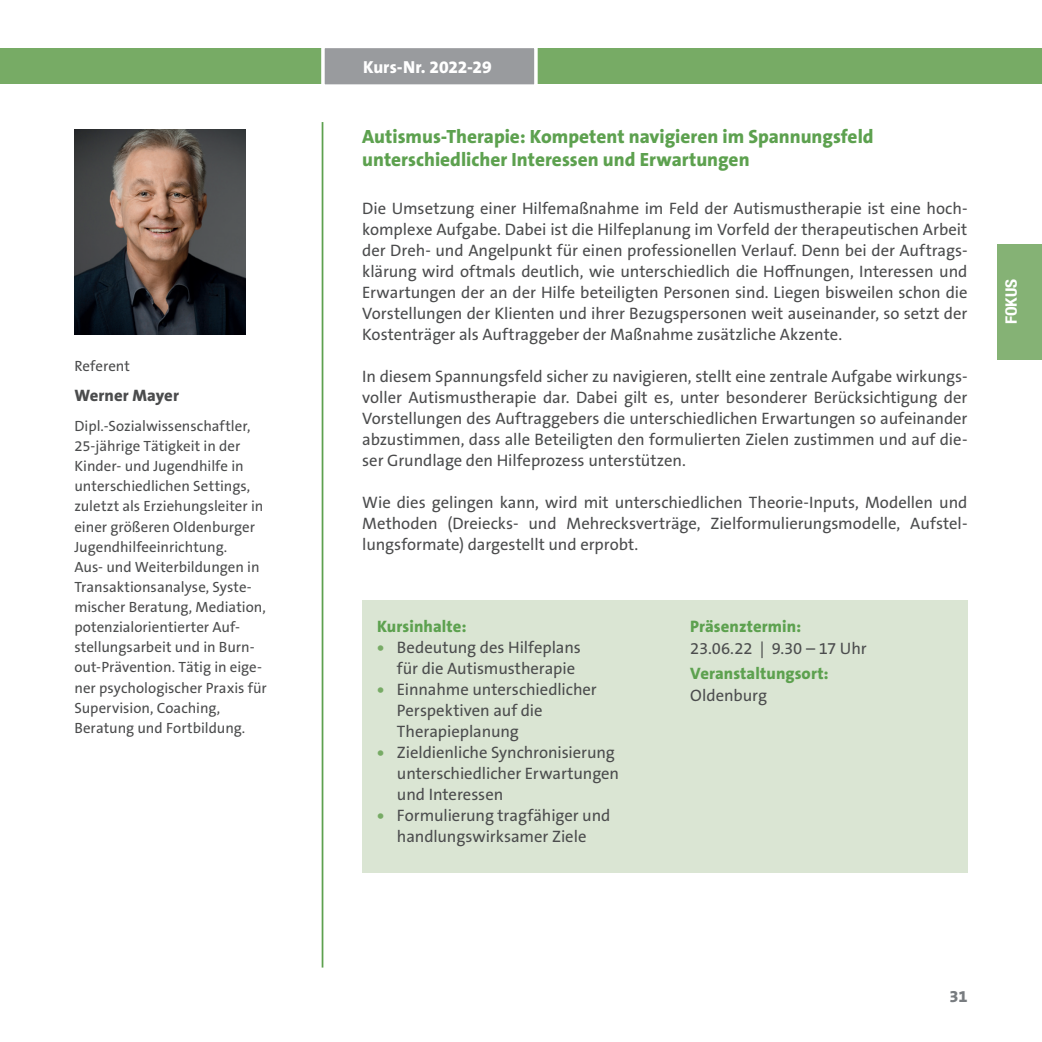
<style>
.page{position:relative;width:1042px;height:1042px;background:#fff}
.page>*{position:absolute;margin:0;border:0;box-sizing:border-box;transform-origin:0 0}
.t1{font:800 19.25px/22.8px "The Sans B Plus W8";color:#5da14f}
.t2{font:800 17.5px "The Sans B Plus W8";letter-spacing:-.005em;color:#fff}
.t3{font:16.62px/21px "The Sans B Plus W5 Plain";letter-spacing:-.005em;color:#4b4c4d;text-align:justify}
.t4{font:800 16.62px "The Sans B Plus W8";letter-spacing:.005em;color:#5da14f}
.t5{font:800 16.62px "The Sans B Plus W8";letter-spacing:.005em;color:#4b4c4d}
.t6{font:800 16.62px "The Sans B Plus W8";color:#787c80}
.t7{font:700 condensed 15.75px "Helvetica Neue LT Pro";color:#fff;scale:1.1 1}
.t8{font:14.88px/20.1px "The Sans B Plus W5 Plain";color:#4b4c4d}
.s1{font-family:"The Sans B Plus W8";font-weight:800;color:#77ab65}
</style>
<div class="page">
<div style="left:0;top:48px;width:1042px;height:36px;background:#77ab65"></div>
<div style="left:362px;top:600px;width:605px;height:273px;background:#dae5d3"></div>
<svg style="left:321px;top:48px;width:217px;height:37px;background:#9ea0a3"></svg>
<hr style="left:322px;top:122px;width:1px;height:845px;background:#5da14f">
<img style="left:74px;top:129px;width:171px;height:206px">
<div style="left:997px;top:244px;width:45px;height:115px;background:#85b275"></div>
<p class="t8" style="left:74px;top:356px;width:57px">Referent</p>
<p class="t5" style="left:74px;top:384px;width:106px">Werner Mayer</p>
<p class="t8" style="left:74px;top:416px;width:194px">Dipl.-Sozialwissenschaftler,<br>25-jährige Tätigkeit in der<br>Kinder- und Jugendhilfe in unterschiedlichen Settings, zuletzt als Erziehungsleiter in einer größeren Oldenburger<br>Jugendhilfeeinrichtung.<br>Aus- und Weiterbildungen in<br>Transaktionsanalyse, Syste&shy;mischer Beratung, Mediation, potenzialorientierter Auf&shy;stellungsarbeit und in Burn&shy;out-Prävention. Tätig in eige&shy;ner psychologischer Praxis für<br>Supervision, Coaching,<br>Beratung und Fortbildung.</p>
<p class="t2" style="left:363px;top:56px;width:130px">Kurs-Nr. 2022-29</p>
<p class="t1" style="left:362px;top:125px;width:513px">Autismus-Therapie: Kompetent navigieren im Spannungsfeld unterschiedlicher Interessen und Erwartungen</p>
<p class="t3" style="left:362px;top:198px;width:607px">Die Umsetzung einer Hilfemaßnahme im Feld der Autismustherapie ist eine hoch&shy;komplexe Aufgabe. Dabei ist die Hilfeplanung im Vorfeld der therapeutischen Arbeit der Dreh- und Angelpunkt für einen professionellen Verlauf. Denn bei der Auftrags&shy;klärung wird oftmals deutlich, wie unterschiedlich die Hoffnungen, Interessen und Erwartungen der an der Hilfe beteiligten Personen sind. Liegen bisweilen schon die Vorstellungen der Klienten und ihrer Bezugspersonen weit auseinander, so setzt der Kostenträger als Auftraggeber der Maßnahme zusätzliche Akzente.</p>
<p class="t3" style="left:362px;top:366px;width:607px">In diesem Spannungsfeld sicher zu navigieren, stellt eine zentrale Aufgabe wirkungs&shy;voller Autismustherapie dar. Dabei gilt es, unter besonderer Berücksichtigung der Vorstellungen des Auftraggebers die unterschiedlichen Erwartungen so aufeinander abzustimmen, dass alle Beteiligten den formulierten Zielen zustimmen und auf die&shy;ser Grundlage den Hilfeprozess unterstützen.</p>
<p class="t3" style="left:362px;top:492px;width:607px">Wie dies gelingen kann, wird mit unterschiedlichen Theorie-Inputs, Modellen und Methoden (Dreiecks- und Mehrecksverträge, Zielformulierungsmodelle, Aufstel&shy;lungsformate) dargestellt und erprobt.</p>
<p class="t4" style="left:377px;top:616px;width:91px">Kursinhalte:</p>
<p class="t3" style="left:397px;top:637px;width:185px;text-indent:-20px"><span class="s1">•</span> Bedeutung des Hilfeplans für die Autismustherapie</p>
<p class="t3" style="left:397px;top:679px;width:201px;text-align:left;text-indent:-20px"><span class="s1">•</span> Einnahme unterschiedlicher<br>Perspektiven auf die<br>Therapieplanung</p>
<p class="t3" style="left:397px;top:742px;width:224px;text-align:left;text-indent:-20px"><span class="s1">•</span> Zieldienliche Synchronisierung unterschiedlicher Erwartungen und Interessen</p>
<p class="t3" style="left:377px;top:805px;width:235px;text-align:center"><span class="s1">•</span> Formulierung tragfähiger und handlungswirksamer Ziele</p>
<p class="t4" style="left:690px;top:616px;width:112px">Präsenztermin:</p>
<p class="t3" style="left:690px;top:637px;width:178px">23.06.22 | 9.30 – 17 Uhr</p>
<p class="t4" style="left:690px;top:663px;width:140px">Veranstaltungsort:</p>
<p class="t3" style="left:690px;top:685px;width:78px">Oldenburg</p>
<p class="t7" style="left:1001px;top:324px;width:43px;rotate:-90deg">FOKUS</p>
<p class="t6" style="left:949px;top:985px;width:19px">31</p>
</div>
